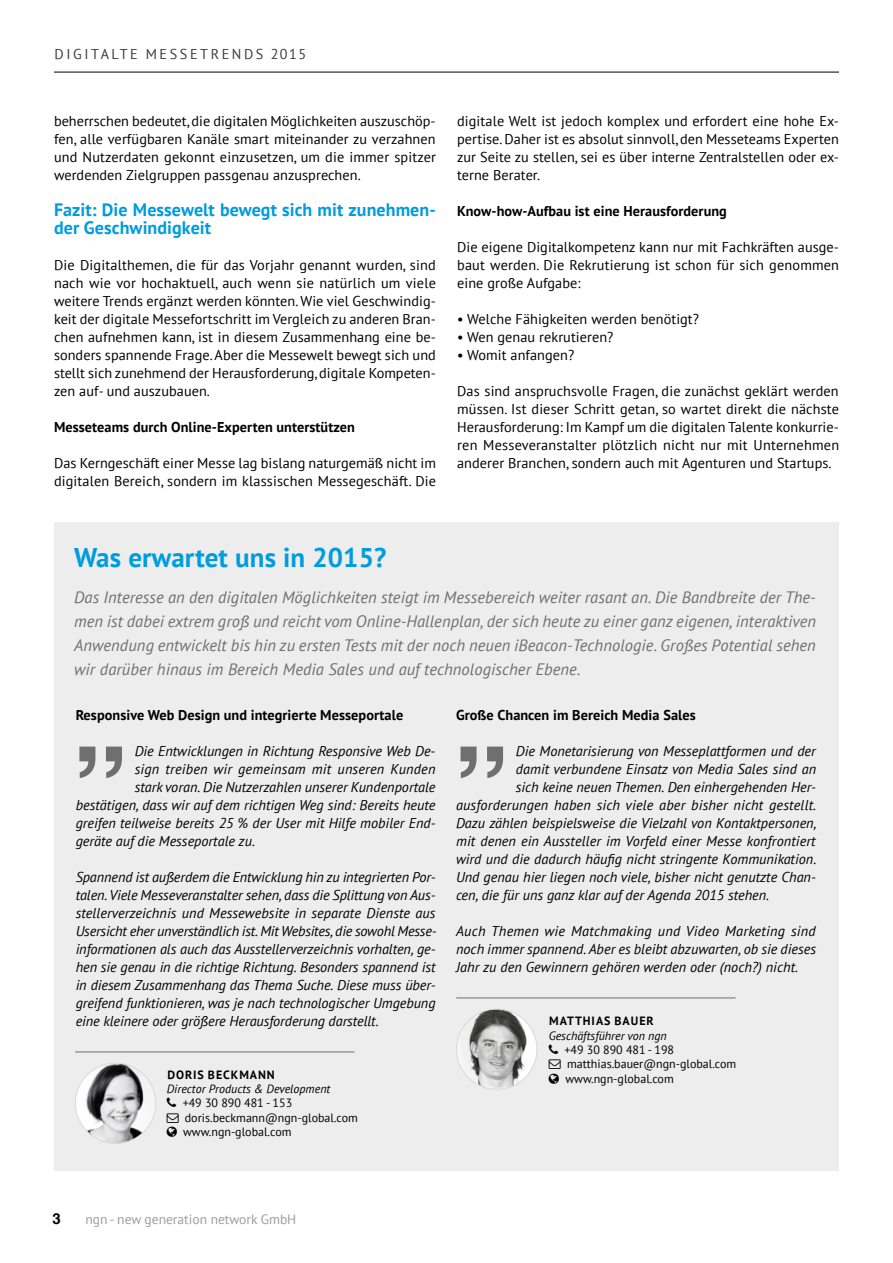
<style>
.page{position:relative;width:893px;height:1263px;background:#fff}
.page>*{position:absolute;margin:0;border:0;box-sizing:border-box;transform-origin:0 0}
.t1{font:700 27px "PT Sans";letter-spacing:.005em;color:#009cde}
.t2{font:700 18px/18px "PT Sans";letter-spacing:.005em;color:#009cde}
.t3{font:italic 16.5px/24px "PT Sans";letter-spacing:.005em;color:#706f6f;text-align:justify}
.t4{font:700 15px "Helvetica";color:#000}
.t5{font:italic 14.25px/18px "PT Sans";color:#000;text-align:justify}
.t6{font:14.25px/18px "PT Sans";letter-spacing:.005em;color:#000;text-align:justify}
.t7{font:700 14.25px "PT Sans";letter-spacing:.005em;color:#000}
.t8{font:14.25px "PT Sans";letter-spacing:.18em;color:#3c3c3b}
.t9{font:13.5px "PT Sans";color:#9d9d9c}
.t10{font:12px/14.4px "PT Sans";color:#000}
.t11{font:italic 12px "PT Sans";color:#000}
.t12{font:700 12px "PT Sans";letter-spacing:.08em;color:#000}
</style>
<div class="page">
<hr style="left:54px;top:72px;width:785px;height:1px;background:#000">
<div style="left:54px;top:522px;width:785px;height:648px;background:#ededed"></div>
<svg style="left:79px;top:746px;width:43px;height:32px"></svg>
<svg style="left:461px;top:746px;width:42px;height:32px"></svg>
<img style="left:457px;top:1009px;width:80px;height:80px;border-radius:40px">
<div style="left:456px;top:1009px;width:81px;height:80px;border:1px solid #dadada;border-radius:50%"></div>
<img style="left:76px;top:1063px;width:80px;height:80px;border-radius:40px">
<div style="left:75px;top:1063px;width:81px;height:80px;border:1px solid #dadada;border-radius:50%"></div>
<hr style="left:75px;top:1051px;width:279px;height:1px;background:#706f6f">
<hr style="left:456px;top:997px;width:280px;height:1px;background:#706f6f">
<p class="t8" style="left:55px;top:45px;width:253px">DIGITALTE MESSETRENDS 2015</p>
<p class="t6" style="left:54px;top:112px;width:383px">beherrschen bedeutet, die digitalen Möglichkeiten auszuschöp&shy;fen, alle verfügbaren Kanäle smart miteinander zu verzahnen und Nutzerdaten gekonnt einzusetzen, um die immer spitzer werdenden Zielgruppen passgenau anzusprechen.</p>
<p class="t2" style="left:54px;top:200px;width:383px">Fazit: Die Messewelt bewegt sich mit zunehmen&shy;der Geschwindigkeit</p>
<p class="t6" style="left:54px;top:256px;width:383px">Die Digitalthemen, die für das Vorjahr genannt wurden, sind nach wie vor hochaktuell, auch wenn sie natürlich um viele weitere Trends ergänzt werden könnten. Wie viel Geschwindig&shy;keit der digitale Messefortschritt im Vergleich zu anderen Bran&shy;chen aufnehmen kann, ist in diesem Zusammenhang eine be&shy;sonders spannende Frage. Aber die Messewelt bewegt sich und stellt sich zunehmend der Herausforderung, digitale Kompeten&shy;zen auf- und auszubauen.</p>
<p class="t7" style="left:54px;top:418px;width:302px">Messeteams durch Online-Experten unterstützen</p>
<p class="t6" style="left:54px;top:454px;width:384px">Das Kerngeschäft einer Messe lag bislang naturgemäß nicht im digitalen Bereich, sondern im klassischen Messegeschäft. Die</p>
<p class="t6" style="left:457px;top:112px;width:383px">digitale Welt ist jedoch komplex und erfordert eine hohe Ex&shy;pertise. Daher ist es absolut sinnvoll, den Messeteams Experten zur Seite zu stellen, sei es über interne Zentralstellen oder ex&shy;terne Berater.</p>
<p class="t7" style="left:457px;top:201px;width:271px">Know-how-Aufbau ist eine Herausforderung</p>
<p class="t6" style="left:457px;top:238px;width:383px">Die eigene Digitalkompetenz kann nur mit Fachkräften ausge&shy;baut werden. Die Rekrutierung ist schon für sich genommen eine große Aufgabe:</p>
<p class="t6" style="left:457px;top:310px;width:243px">• Welche Fähigkeiten werden benötigt?</p>
<p class="t6" style="left:457px;top:328px;width:158px">• Wen genau rekrutieren?</p>
<p class="t6" style="left:457px;top:346px;width:119px">• Womit anfangen?</p>
<p class="t6" style="left:457px;top:382px;width:384px">Das sind anspruchsvolle Fragen, die zunächst geklärt werden müssen. Ist dieser Schritt getan, so wartet direkt die nächste Herausforderung: Im Kampf um die digitalen Talente konkurrie&shy;ren Messeveranstalter plötzlich nicht nur mit Unternehmen anderer Branchen, sondern auch mit Agenturen und Startups.</p>
<h1 class="t1" style="left:74px;top:539px;width:314px">Was erwartet uns in 2015?</h1>
<p class="t3" style="left:74px;top:585px;width:743px">Das Interesse an den digitalen Möglichkeiten steigt im Messebereich weiter rasant an. Die Bandbreite der The&shy;men ist dabei extrem groß und reicht vom Online-Hallenplan, der sich heute zu einer ganz eigenen, interaktiven Anwendung entwickelt bis hin zu ersten Tests mit der noch neuen iBeacon-Technologie. Großes Potential sehen wir darüber hinaus im Bereich Media Sales und auf technologischer Ebene.</p>
<p class="t7" style="left:456px;top:706px;width:241px">Große Chancen im Bereich Media Sales</p>
<p class="t5" style="left:516px;top:742px;width:302px">Die Monetarisierung von Messeplattformen und der</p>
<p class="t5" style="left:516px;top:760px;width:302px">damit verbundene Einsatz von Media Sales sind an</p>
<p class="t5" style="left:516px;top:778px;width:302px">sich keine neuen Themen. Den einhergehenden Her-</p>
<p class="t5" style="left:456px;top:796px;width:362px">ausforderungen haben sich viele aber bisher nicht gestellt.</p>
<p class="t5" style="left:456px;top:814px;width:362px">Dazu zählen beispielsweise die Vielzahl von Kontaktpersonen,</p>
<p class="t5" style="left:456px;top:832px;width:361px">mit denen ein Aussteller im Vorfeld einer Messe konfrontiert</p>
<p class="t5" style="left:456px;top:850px;width:362px">wird und die dadurch häufig nicht stringente Kommunikation.</p>
<p class="t5" style="left:456px;top:868px;width:361px">Und genau hier liegen noch viele, bisher nicht genutzte Chan-</p>
<p class="t5" style="left:456px;top:886px;width:315px">cen, die für uns ganz klar auf der Agenda 2015 stehen.</p>
<p class="t5" style="left:456px;top:922px;width:362px">Auch Themen wie Matchmaking und Video Marketing sind noch immer spannend. Aber es bleibt abzuwarten, ob sie dieses Jahr zu den Gewinnern gehören werden oder (noch?) nicht.</p>
<p class="t7" style="left:76px;top:705px;width:329px">Responsive Web Design und integrierte Messeportale</p>
<p class="t5" style="left:135px;top:742px;width:302px">Die Entwicklungen in Richtung Responsive Web De-</p>
<p class="t5" style="left:135px;top:760px;width:302px">sign treiben wir gemeinsam mit unseren Kunden</p>
<p class="t5" style="left:135px;top:778px;width:302px">stark voran. Die Nutzerzahlen unserer Kundenportale</p>
<p class="t5" style="left:76px;top:796px;width:361px">bestätigen, dass wir auf dem richtigen Weg sind: Bereits heute</p>
<p class="t5" style="left:76px;top:814px;width:361px">greifen teilweise bereits 25 % der User mit Hilfe mobiler End-</p>
<p class="t5" style="left:76px;top:832px;width:181px">geräte auf die Messeportale zu.</p>
<p class="t5" style="left:76px;top:868px;width:362px">Spannend ist außerdem die Entwicklung hin zu integrierten Por&shy;talen. Viele Messeveranstalter sehen, dass die Splittung von Aus&shy;stellerverzeichnis und Messewebsite in separate Dienste aus Usersicht eher unverständlich ist. Mit Websites, die sowohl Messe&shy;informationen als auch das Ausstellerverzeichnis vorhalten, ge&shy;hen sie genau in die richtige Richtung. Besonders spannend ist in diesem Zusammenhang das Thema Suche. Diese muss über&shy;greifend funktionieren, was je nach technologischer Umgebung eine kleinere oder größere Herausforderung darstellt.</p>
<p class="t12" style="left:549px;top:1013px;width:106px">MATTHIAS BAUER</p>
<p class="t11" style="left:549px;top:1027px;width:119px">Geschäftsführer von ngn</p>
<p class="t10" style="left:565px;top:1042px;width:173px">+49 30 890 481 - 198 matthias.bauer@ngn-global.com www.ngn-global.com</p>
<p class="t12" style="left:167px;top:1066px;width:109px">DORIS BECKMANN</p>
<p class="t11" style="left:167px;top:1081px;width:165px">Director Products &amp; Development</p>
<p class="t10" style="left:183px;top:1095px;width:177px">+49 30 890 481 - 153 doris.beckmann@ngn-global.com www.ngn-global.com</p>
<p class="t4" style="left:52px;top:1207px;width:10px">3</p>
<p class="t9" style="left:85px;top:1211px;width:212px">ngn - new generation network GmbH</p>
</div>
